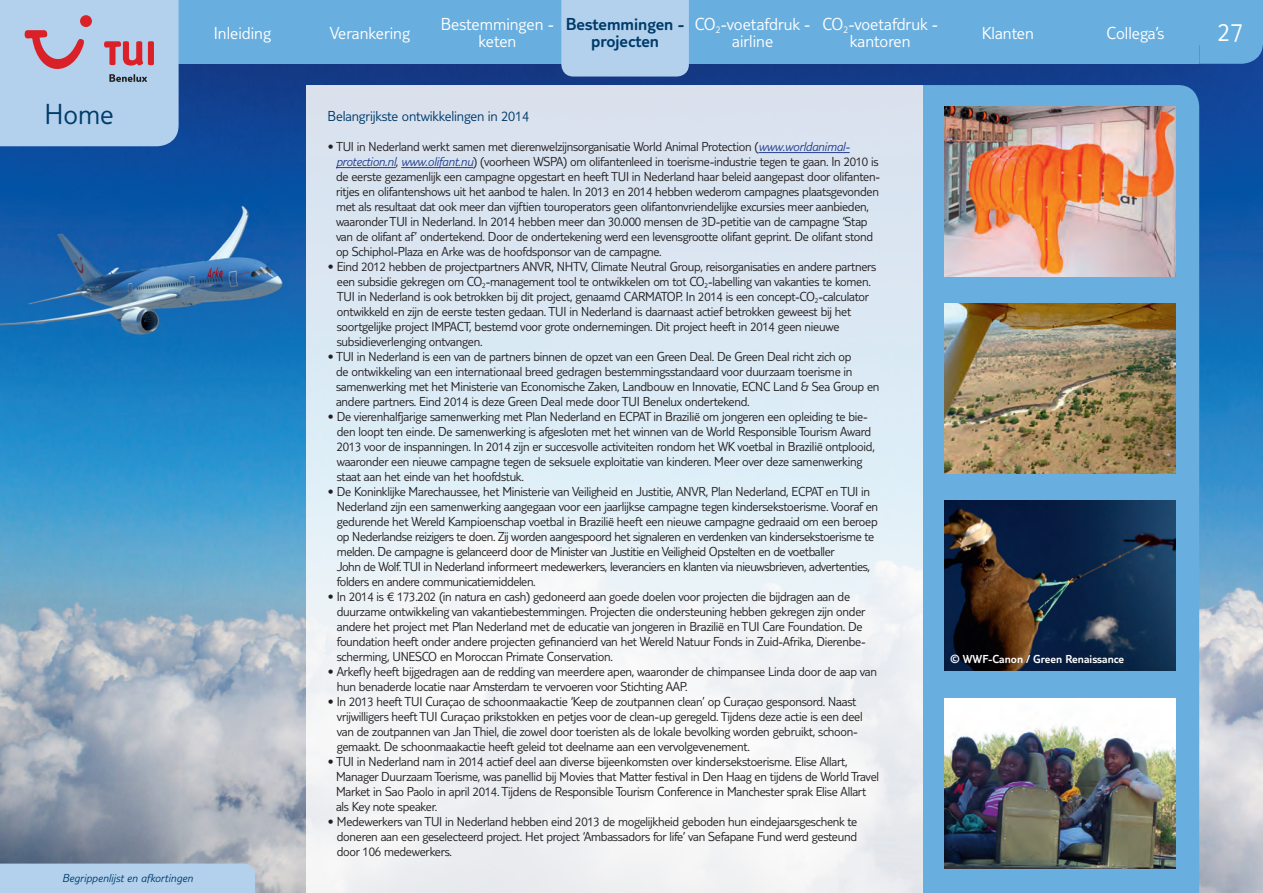
<style>
.page{position:relative;width:1263px;height:893px;background:#fff}
.page>*{position:absolute;margin:0;border:0;box-sizing:border-box;transform-origin:0 0}
.t1{font:300 30px "TUI Type";color:#003b6a}
.t2{font:300 27px "TUI Type";color:#fff}
.t3{font:300 18px/16.5px "TUI Type";color:#fff;text-align:center}
.t4{font:300 18px/16.5px "TUI Type";color:#003b6a;text-align:center}
.t5{font:300 15px "TUI Type";letter-spacing:-.01em;color:#003b6a}
.t6{font:300 13.5px/15px "TUI Type";letter-spacing:-.02em;color:#231f20}
.t7{font:italic 300 12px "TUI Type";color:#003b6a}
.t8{font:300 12px "TUI Type";color:#fff}
.s1{font-style:italic;color:#253f8e}
</style>
<div class="page">
<img style="left:0;top:64px;width:1263px;height:829px">
<div style="left:179px;top:0;width:1020px;height:64px;background:#68aedf"></div>
<div style="left:1199px;top:0;width:64px;height:64px;background:#68aedf"></div>
<svg style="left:0;top:0;width:179px;height:146px;background:#b3c5e0"></svg>
<div style="left:80px;top:15px;width:12px;height:12px;background:#da2128;border-radius:50%"></div>
<div style="left:923px;top:85px;width:276px;height:808px;background:#68aedf"></div>
<div style="left:306px;top:85px;width:617px;height:808px;background:linear-gradient(to bottom,#d4e3f1,#f7f8f8)"></div>
<hr style="left:758px;top:152px;width:92px;height:1px;background:#253f8e">
<hr style="left:336px;top:167px;width:60px;height:1px;background:#253f8e">
<hr style="left:401px;top:167px;width:72px;height:1px;background:#253f8e">
<div style="left:0;top:864px;width:255px;height:29px;background:#b3d1ed"></div>
<div style="left:560px;top:0;width:130px;height:78px;background:#b3d1ed"></div>
<img style="left:944px;top:106px;width:232px;height:170px">
<img style="left:944px;top:303px;width:232px;height:170px">
<img style="left:944px;top:501px;width:232px;height:169px">
<img style="left:944px;top:698px;width:232px;height:170px">
<h3 class="t3" style="left:214px;top:24px;width:59px">Inleiding</h3>
<h3 class="t3" style="left:330px;top:24px;width:81px">Verankering</h3>
<h3 class="t3" style="left:441px;top:16px;width:115px">Bestemmingen - keten</h3>
<h3 class="t4" style="left:566px;top:16px;width:120px">Bestemmingen - projecten</h3>
<h3 class="t3" style="left:695px;top:16px;width:117px">CO<sub>2</sub>-voetafdruk - airline</h3>
<h3 class="t3" style="left:822px;top:16px;width:117px">CO<sub>2</sub>-voetafdruk - kantoren</h3>
<h3 class="t3" style="left:982px;top:24px;width:54px">Klanten</h3>
<h3 class="t3" style="left:1106px;top:24px;width:59px">Collega’s</h3>
<h1 class="t1" style="left:44px;top:97px;width:71px">Home</h1>
<p class="t5" style="left:327px;top:108px;width:203px">Belangrijkste ontwikkelingen in 2014</p>
<p class="t6" style="left:336px;top:139px;width:546px;text-indent:-9px">• TUI in Nederland werkt samen met dierenwelzijnsorganisatie World Animal Protection (<span class="s1">www.worldanimal&shy;protection.nl</span>, <span class="s1">www.olifant.nu</span>) (voorheen WSPA) om olifantenleed in toerisme-industrie tegen te gaan. In 2010 is de eerste gezamenlijk een campagne opgestart en heeft TUI in Nederland haar beleid aangepast door olifanten&shy;ritjes en olifantenshows uit het aanbod te halen. In 2013 en 2014 hebben wederom campagnes plaatsgevonden met als resultaat dat ook meer dan vijftien touroperators geen olifantonvriendelijke excursies meer aanbieden, waaronder TUI in Nederland. In 2014 hebben meer dan 30.000 mensen de 3D-petitie van de campagne ‘Stap van de olifant af’ ondertekend. Door de ondertekening werd een levensgrootte olifant geprint. De olifant stond op Schiphol-Plaza en Arke was de hoofdsponsor van de campagne.</p>
<p class="t6" style="left:337px;top:259px;width:541px;text-indent:-9px">• Eind 2012 hebben de projectpartners ANVR, NHTV, Climate Neutral Group, reisorganisaties en andere partners een subsidie gekregen om CO<sub>2</sub>-management tool te ontwikkelen om tot CO<sub>2</sub>-labelling van vakanties te komen.<br>TUI in Nederland is ook betrokken bij dit project, genaamd CARMATOP. In 2014 is een concept-CO<sub>2</sub>-calculator ontwikkeld en zijn de eerste testen gedaan. TUI in Nederland is daarnaast actief betrokken geweest bij het soortgelijke project IMPACT, bestemd voor grote ondernemingen. Dit project heeft in 2014 geen nieuwe subsidieverlenging ontvangen.</p>
<p class="t6" style="left:336px;top:349px;width:545px;text-indent:-9px">• TUI in Nederland is een van de partners binnen de opzet van een Green Deal. De Green Deal richt zich op<br>de ontwikkeling van een internationaal breed gedragen bestemmingsstandaard voor duurzaam toerisme in samenwerking met het Ministerie van Economische Zaken, Landbouw en Innovatie, ECNC Land &amp; Sea Group en andere partners. Eind 2014 is deze Green Deal mede door TUI Benelux ondertekend.</p>
<p class="t6" style="left:337px;top:409px;width:539px;text-indent:-9px">• De vierenhalfjarige samenwerking met Plan Nederland en ECPAT in Brazilië om jongeren een opleiding te bie&shy;den loopt ten einde. De samenwerking is afgesloten met het winnen van de World Responsible Tourism Award 2013 voor de inspanningen. In 2014 zijn er succesvolle activiteiten rondom het WK voetbal in Brazilië ontplooid, waaronder een nieuwe campagne tegen de seksuele exploitatie van kinderen. Meer over deze samenwerking staat aan het einde van het hoofdstuk.</p>
<p class="t6" style="left:337px;top:484px;width:543px;text-indent:-9px">• De Koninklijke Marechaussee, het Ministerie van Veiligheid en Justitie, ANVR, Plan Nederland, ECPAT en TUI in Nederland zijn een samenwerking aangegaan voor een jaarlijkse campagne tegen kindersekstoerisme. Vooraf en gedurende het Wereld Kampioenschap voetbal in Brazilië heeft een nieuwe campagne gedraaid om een beroep op Nederlandse reizigers te doen. Zij worden aangespoord het signaleren en verdenken van kindersekstoerisme te melden. De campagne is gelanceerd door de Minister van Justitie en Veiligheid Opstelten en de voetballer<br>John de Wolf. TUI in Nederland informeert medewerkers, leveranciers en klanten via nieuwsbrieven, advertenties, folders en andere communicatiemiddelen.</p>
<p class="t6" style="left:337px;top:589px;width:530px;text-indent:-9px">• In 2014 is € 173.202 (in natura en cash) gedoneerd aan goede doelen voor projecten die bijdragen aan de duurzame ontwikkeling van vakantiebestemmingen. Projecten die ondersteuning hebben gekregen zijn onder andere het project met Plan Nederland met de educatie van jongeren in Brazilië en TUI Care Foundation. De foundation heeft onder andere projecten gefinancierd van het Wereld Natuur Fonds in Zuid-Afrika, Dierenbe&shy;scherming, UNESCO en Moroccan Primate Conservation.</p>
<p class="t6" style="left:337px;top:664px;width:542px;text-indent:-9px">• Arkefly heeft bijgedragen aan de redding van meerdere apen, waaronder de chimpansee Linda door de aap van hun benaderde locatie naar Amsterdam te vervoeren voor Stichting AAP.</p>
<p class="t6" style="left:337px;top:694px;width:527px;text-indent:-9px">• In 2013 heeft TUI Curaçao de schoonmaakactie ‘Keep de zoutpannen clean’ op Curaçao gesponsord. Naast vrijwilligers heeft TUI Curaçao prikstokken en petjes voor de clean-up geregeld. Tijdens deze actie is een deel van de zoutpannen van Jan Thiel, die zowel door toeristen als de lokale bevolking worden gebruikt, schoon&shy;gemaakt. De schoonmaakactie heeft geleid tot deelname aan een vervolgevenement.</p>
<p class="t6" style="left:336px;top:754px;width:545px;text-indent:-9px">• TUI in Nederland nam in 2014 actief deel aan diverse bijeenkomsten over kindersekstoerisme. Elise Allart, Manager Duurzaam Toerisme, was panellid bij Movies that Matter festival in Den Haag en tijdens de World Travel Market in Sao Paolo in april 2014. Tijdens de Responsible Tourism Conference in Manchester sprak Elise Allart als Key note speaker.</p>
<p class="t6" style="left:337px;top:814px;width:522px;text-align:justify;text-indent:-9px">• Medewerkers van TUI in Nederland hebben eind 2013 de mogelijkheid geboden hun eindejaarsgeschenk te doneren aan een geselecteerd project. Het project ‘Ambassadors for life’ van Sefapane Fund werd gesteund door 106 medewerkers.</p>
<p class="t7" style="left:62px;top:871px;width:132px">Begrippenlijst en afkortingen</p>
<p class="t8" style="left:950px;top:652px;width:176px">© WWF-Canon / Green Renaissance</p>
<h2 class="t2" style="left:1218px;top:17px;width:27px">27</h2>
</div>
